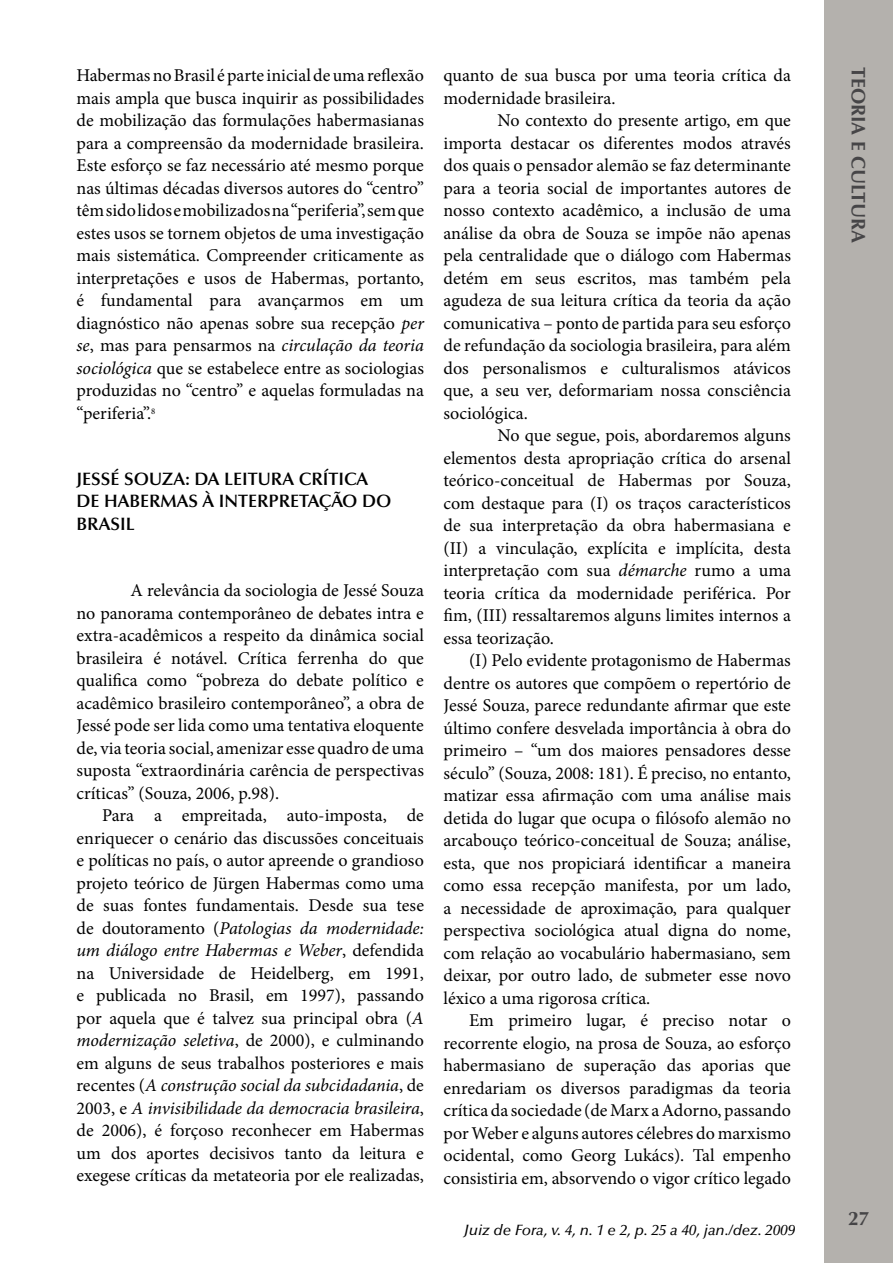
<style>
.page{position:relative;width:893px;height:1263px;background:#fff}
.page>*{position:absolute;margin:0;border:0;box-sizing:border-box;transform-origin:0 0}
.t1{font:700 19.5px "Optima LT Std";color:#464547}
.t2{font:18px/22.5px "Minion Pro";color:#000;text-align:justify}
.t3{font:600 18px/22.5px "Optima LT Std";color:#000}
.t4{font:italic 500 15px "Optima LT Std";color:#000}
.s1{font-style:italic}
</style>
<div class="page">
<div style="left:825px;top:0;width:68px;height:1263px;background:#b4b1ad"></div>
<p class="t2" style="left:77px;top:64px;width:349px">Habermas no Brasil é parte inicial de uma reflexão mais ampla que busca inquirir as possibilidades de mobilização das formulações habermasianas para a compreensão da modernidade brasileira.<br>Este esforço se faz necessário até mesmo porque nas últimas décadas diversos autores do “centro” têm sido lidos e mobilizados na “periferia”, sem que estes usos se tornem objetos de uma investigação mais sistemática. Compreender criticamente as interpretações e usos de Habermas, portanto, é fundamental para avançarmos em um diagnóstico não apenas sobre sua recepção <span class="s1">per se</span>, mas para pensarmos na <span class="s1">circulação da teoria sociológica</span> que se estabelece entre as sociologias produzidas no “centro” e aquelas formuladas na “periferia”.<sup>8</sup></p>
<p class="t3" style="left:77px;top:468px;width:317px">JESSÉ SOUZA: DA LEITURA CRÍTICA<br>DE HABERMAS À INTERPRETAÇÃO DO<br>BRASIL</p>
<p class="t2" style="left:77px;top:579px;width:349px;text-indent:54px">A relevância da sociologia de Jessé Souza no panorama contemporâneo de debates intra e extra-acadêmicos a respeito da dinâmica social brasileira é notável. Crítica ferrenha do que qualifica como “pobreza do debate político e acadêmico brasileiro contemporâneo”, a obra de Jessé pode ser lida como uma tentativa eloquente de, via teoria social, amenizar esse quadro de uma suposta “extraordinária carência de perspectivas críticas” (Souza, 2006, p.98).</p>
<p class="t2" style="left:77px;top:804px;width:349px;text-indent:26px">Para a empreitada, auto-imposta, de enriquecer o cenário das discussões conceituais e políticas no país, o autor apreende o grandioso projeto teórico de Jürgen Habermas como uma de suas fontes fundamentais. Desde sua tese de doutoramento (<span class="s1">Patologias da modernidade: um diálogo entre Habermas e Weber</span>, defendida na Universidade de Heidelberg, em 1991, e publicada no Brasil, em 1997), passando por aquela que é talvez sua principal obra (<span class="s1">A modernização seletiva</span>, de 2000), e culminando em alguns de seus trabalhos posteriores e mais recentes (<span class="s1">A construção social da subcidadania</span>, de 2003, e <span class="s1">A invisibilidade da democracia brasileira</span>, de 2006), é forçoso reconhecer em Habermas um dos aportes decisivos tanto da leitura e exegese críticas da metateoria por ele realizadas,</p>
<p class="t2" style="left:443px;top:64px;width:349px">quanto de sua busca por uma teoria crítica da modernidade brasileira.</p>
<p class="t2" style="left:443px;top:109px;width:349px;text-indent:54px">No contexto do presente artigo, em que importa destacar os diferentes modos através dos quais o pensador alemão se faz determinante para a teoria social de importantes autores de nosso contexto acadêmico, a inclusão de uma análise da obra de Souza se impõe não apenas pela centralidade que o diálogo com Habermas detém em seus escritos, mas também pela agudeza de sua leitura crítica da teoria da ação comunicativa – ponto de partida para seu esforço de refundação da sociologia brasileira, para além dos personalismos e culturalismos atávicos que, a seu ver, deformariam nossa consciência sociológica.</p>
<p class="t2" style="left:443px;top:424px;width:349px;text-indent:54px">No que segue, pois, abordaremos alguns elementos desta apropriação crítica do arsenal teórico-conceitual de Habermas por Souza, com destaque para (I) os traços característicos de sua interpretação da obra habermasiana e (II) a vinculação, explícita e implícita, desta interpretação com sua <span class="s1">démarche</span> rumo a uma teoria crítica da modernidade periférica. Por fim, (III) ressaltaremos alguns limites internos a essa teorização.</p>
<p class="t2" style="left:443px;top:649px;width:349px;text-indent:26px">(I) Pelo evidente protagonismo de Habermas dentre os autores que compõem o repertório de Jessé Souza, parece redundante afirmar que este último confere desvelada importância à obra do primeiro – “um dos maiores pensadores desse século” (Souza, 2008: 181). É preciso, no entanto, matizar essa afirmação com uma análise mais detida do lugar que ocupa o filósofo alemão no arcabouço teórico-conceitual de Souza; análise, esta, que nos propiciará identificar a maneira como essa recepção manifesta, por um lado, a necessidade de aproximação, para qualquer perspectiva sociológica atual digna do nome, com relação ao vocabulário habermasiano, sem deixar, por outro lado, de submeter esse novo léxico a uma rigorosa crítica.</p>
<p class="t2" style="left:443px;top:1009px;width:349px;text-indent:26px">Em primeiro lugar, é preciso notar o recorrente elogio, na prosa de Souza, ao esforço habermasiano de superação das aporias que enredariam os diversos paradigmas da teoria crítica da sociedade (de Marx a Adorno, passando por Weber e alguns autores célebres do marxismo ocidental, como Georg Lukács). Tal empenho consistiria em, absorvendo o vigor crítico legado</p>
<p class="t4" style="left:464px;top:1221px;width:333px">Juiz de Fora, v. 4, n. 1 e 2, p. 25 a 40, jan./dez. 2009</p>
<p class="t1" style="left:870px;top:67px;width:178px;rotate:90deg">TEORIA E CULTURA</p>
<p class="t1" style="left:848px;top:1207px;width:23px">27</p>
</div>
